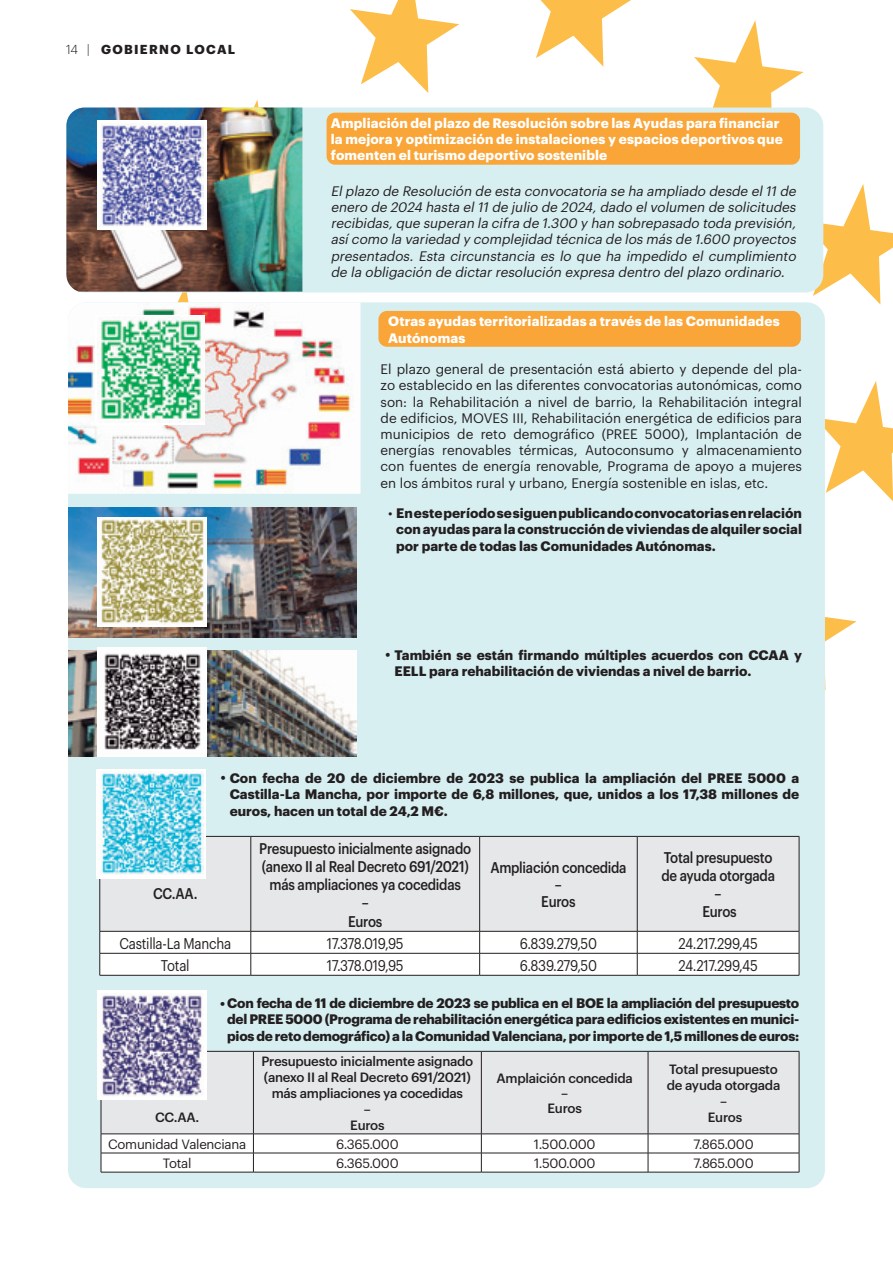
<style>
.page{position:relative;width:893px;height:1263px;background:#fff}
.page>*{position:absolute;margin:0;border:0;box-sizing:border-box;transform-origin:0 0}
.t1{font:500 15.15px/18.1px "Graphik";letter-spacing:-.02em;color:#231f20;text-align:center;scale:.87 1}
.t2{font:15.15px "Graphik";letter-spacing:-.02em;color:#231f20;scale:.87 1}
.t3{font:700 13.5px/16.2px "Graphik";letter-spacing:-.015em;color:#231f20;text-align:justify}
.t4{font:13.5px/16.2px "Graphik";color:#231f20;text-align:justify}
.t5{font:italic 13.5px/16.2px "Graphik";color:#231f20;text-align:justify}
.t6{font:700 13.5px/16.2px "Graphik";letter-spacing:.01em;color:#fff}
.t7{font:500 13.2px/15.9px "Graphik";letter-spacing:-.02em;color:#231f20;text-align:center}
.t8{font:13.2px "Graphik";letter-spacing:-.02em;color:#231f20}
.t9{font:700 12.75px "Graphik";letter-spacing:.105em;color:#231f20}
.s1{font-weight:300}
.s2{font-weight:400}
</style>
<div class="page">
<svg style="left:536px;top:0;width:95px;height:67px"></svg>
<svg style="left:350px;top:0;width:109px;height:93px"></svg>
<svg style="left:694px;top:20px;width:110px;height:88px"></svg>
<svg style="left:802px;top:184px;width:91px;height:121px"></svg>
<svg style="left:196px;top:100px;width:110px;height:8px"></svg>
<svg style="left:825px;top:617px;width:32px;height:73px"></svg>
<svg style="left:825px;top:381px;width:68px;height:120px"></svg>
<svg style="left:124px;top:292px;width:110px;height:10px"></svg>
<div style="left:66px;top:108px;width:757px;height:184px;background:#d8eff2;border-radius:18px"></div>
<img style="left:66px;top:108px;width:236px;height:184px">
<div style="left:97px;top:120px;width:110px;height:110px;background:#fff"></div>
<img style="left:100px;top:123px;width:104px;height:104px">
<div style="left:327px;top:113px;width:473px;height:52px;background:#f9a538;border-radius:9px"></div>
<div style="left:68px;top:302px;width:757px;height:886px;background:#d8eff2;border-radius:18px"></div>
<img style="left:68px;top:302px;width:292px;height:192px">
<div style="left:96px;top:315px;width:109px;height:110px;background:#fff"></div>
<img style="left:98px;top:316px;width:106px;height:107px">
<div style="left:378px;top:311px;width:423px;height:36px;background:#f9a538;border-radius:9px"></div>
<img style="left:68px;top:507px;width:288px;height:130px">
<img style="left:68px;top:650px;width:288px;height:106px">
<div style="left:97px;top:517px;width:110px;height:109px;background:#fff"></div>
<img style="left:99px;top:518px;width:107px;height:106px">
<div style="left:97px;top:647px;width:110px;height:110px;background:#fff"></div>
<img style="left:104px;top:653px;width:97px;height:97px">
<div style="left:101px;top:837px;width:698px;height:94px;background:#e6e7e9"></div>
<hr style="left:100px;top:836px;width:151px;height:1px;background:#231f20">
<hr style="left:251px;top:836px;width:229px;height:1px;background:#231f20">
<hr style="left:480px;top:836px;width:157px;height:1px;background:#231f20">
<hr style="left:637px;top:836px;width:162px;height:1px;background:#231f20">
<hr style="left:100px;top:975px;width:151px;height:1px;background:#231f20">
<hr style="left:251px;top:975px;width:229px;height:1px;background:#231f20">
<hr style="left:480px;top:975px;width:157px;height:1px;background:#231f20">
<hr style="left:637px;top:975px;width:162px;height:1px;background:#231f20">
<hr style="left:100px;top:836px;width:1px;height:95px;background:#231f20">
<hr style="left:251px;top:836px;width:1px;height:95px;background:#231f20">
<hr style="left:479px;top:836px;width:1px;height:95px;background:#231f20">
<hr style="left:637px;top:836px;width:1px;height:95px;background:#231f20">
<hr style="left:799px;top:836px;width:1px;height:95px;background:#231f20">
<svg style="left:100px;top:931px;width:700px;height:44px;background:#f4f3f4"></svg>
<div style="left:102px;top:1052px;width:697px;height:81px;background:#e6e7e9"></div>
<hr style="left:101px;top:1051px;width:152px;height:1px;background:#231f20">
<hr style="left:101px;top:1051px;width:1px;height:83px;background:#231f20">
<hr style="left:253px;top:1051px;width:228px;height:1px;background:#231f20">
<hr style="left:253px;top:1051px;width:1px;height:83px;background:#231f20">
<hr style="left:481px;top:1051px;width:167px;height:1px;background:#231f20">
<hr style="left:481px;top:1051px;width:1px;height:83px;background:#231f20">
<hr style="left:648px;top:1051px;width:151px;height:1px;background:#231f20">
<hr style="left:648px;top:1051px;width:1px;height:83px;background:#231f20">
<hr style="left:799px;top:1051px;width:1px;height:83px;background:#231f20">
<hr style="left:101px;top:1133px;width:152px;height:1px;background:#231f20">
<hr style="left:253px;top:1133px;width:228px;height:1px;background:#231f20">
<hr style="left:481px;top:1133px;width:167px;height:1px;background:#231f20">
<hr style="left:648px;top:1133px;width:151px;height:1px;background:#231f20">
<svg style="left:101px;top:1134px;width:699px;height:38px;background:#f3f3f3"></svg>
<hr style="left:101px;top:1172px;width:152px;height:1px;background:#231f20">
<hr style="left:253px;top:1172px;width:228px;height:1px;background:#231f20">
<hr style="left:481px;top:1172px;width:167px;height:1px;background:#231f20">
<hr style="left:648px;top:1172px;width:151px;height:1px;background:#231f20">
<div style="left:96px;top:770px;width:110px;height:109px;background:#fff"></div>
<img style="left:101px;top:773px;width:103px;height:102px">
<div style="left:97px;top:990px;width:110px;height:110px;background:#fff"></div>
<img style="left:100px;top:995px;width:103px;height:102px">
<p class="t9" style="left:66px;top:39px;width:171px"><span class="s1">14 |</span> GOBIERNO LOCAL</p>
<p class="t6" style="left:331px;top:114px;width:453px">Ampliación del plazo de Resolución sobre las Ayudas para financiar la mejora y optimización de instalaciones y espacios deportivos que fomenten el turismo deportivo sostenible</p>
<p class="t5" style="left:331px;top:182px;width:470px">Elplazo de Resolución de esta convocatoria se ha ampliado desde el11de enero de 2024 hasta el11de julio de 2024,dado elvolumen de solicitudes recibidas,que superan la cifra de 1.300 y han sobrepasado toda previsión, asícomo la variedad y complejidad técnica de los más de 1.600 proyectos presentados. Esta circunstancia es lo que ha impedido el cumplimiento de la obligación de dictarresolución expresa dentro delplazo ordinario.</p>
<p class="t6" style="left:388px;top:312px;width:393px">Otras ayudas territorializadas a través de las Comunidades<br>Autónomas</p>
<p class="t4" style="left:381px;top:360px;width:423px">El plazo general de presentación está abierto y depende del pla&shy;zo establecido en las diferentes convocatorias autonómicas, como son: la Rehabilitación a nivel de barrio, la Rehabilitación integral de edificios, MOVES III, Rehabilitación energética de edificios para municipios de reto demográfico (PREE 5000), Implantación de energías renovables térmicas, Autoconsumo y almacenamiento con fuentes de energía renovable, Programa de apoyo a mujeres en los ámbitos rural y urbano, Energía sostenible en islas, etc.</p>
<p class="t3" style="left:396px;top:504px;width:407px;text-indent:-8px"><span class="s2">•</span> En este período se siguen publicando convocatorias en relación con ayudas para la construcción de viviendas de alquiler social por parte de todas las Comunidades Autónomas.</p>
<p class="t3" style="left:394px;top:646px;width:409px;text-indent:-10px">• También se están firmando múltiples acuerdos con CCAA y<br>EELL para rehabilitación de viviendas a nivel de barrio.</p>
<p class="t1" style="left:153px;top:883px;width:53px">CC.AA.</p>
<p class="t3" style="left:230px;top:769px;width:571px;text-indent:-10px">• Con fecha de 20 de diciembre de 2023 se publica la ampliación del PREE 5000 a Castilla-La Mancha, por importe de 6,8 millones, que, unidos a los 17,38 millones de euros, hacen un total de 24,2 M€.</p>
<p class="t1" style="left:259px;top:838px;width:245px">Presupuesto inicialmente asignado (anexo II al Real Decreto 691/2021) más ampliaciones ya cocedidas<br>–<br>Euros</p>
<p class="t1" style="left:490px;top:858px;width:158px;line-height:16.8px">Ampliación concedida –<br>Euros</p>
<p class="t1" style="left:661px;top:847px;width:132px">Total presupuesto de ayuda otorgada –<br>Euros</p>
<p class="t2" style="left:119px;top:932px;width:130px">Castilla-La Mancha</p>
<p class="t2" style="left:327px;top:932px;width:90px">17.378.019,95</p>
<p class="t2" style="left:520px;top:932px;width:90px">6.839.279,50</p>
<p class="t2" style="left:678px;top:932px;width:93px">24.217.299,45</p>
<p class="t2" style="left:161px;top:954px;width:34px">Total</p>
<p class="t2" style="left:327px;top:954px;width:90px">17.378.019,95</p>
<p class="t2" style="left:520px;top:954px;width:90px">6.839.279,50</p>
<p class="t2" style="left:678px;top:954px;width:93px">24.217.299,45</p>
<p class="t7" style="left:155px;top:1108px;width:46px">CC.AA.</p>
<p class="t3" style="left:220px;top:994px;width:581px;text-align:center">• Con fecha de 11 de diciembre de 2023 se publica en el BOE la ampliación del presupuesto del PREE 5000 (Programa de rehabilitación energética para edificios existentes en munici&shy;pios de reto demográfico) a la Comunidad Valenciana, por importe de 1,5 millones de euros:</p>
<p class="t7" style="left:261px;top:1052px;width:213px">Presupuesto inicialmente asignado (anexo II al Real Decreto 691/2021) más ampliaciones ya cocedidas<br>–<br>Euros</p>
<p class="t7" style="left:497px;top:1070px;width:138px;line-height:14.7px">Amplaición concedida –<br>Euros</p>
<p class="t7" style="left:667px;top:1060px;width:115px">Total presupuesto de ayuda otorgada –<br>Euros</p>
<p class="t8" style="left:108px;top:1134px;width:140px">Comunidad Valenciana</p>
<p class="t8" style="left:336px;top:1134px;width:64px">6.365.000</p>
<p class="t8" style="left:534px;top:1134px;width:63px">1.500.000</p>
<p class="t8" style="left:693px;top:1134px;width:62px">7.865.000</p>
<p class="t8" style="left:163px;top:1153px;width:30px">Total</p>
<p class="t8" style="left:336px;top:1153px;width:64px">6.365.000</p>
<p class="t8" style="left:534px;top:1153px;width:63px">1.500.000</p>
<p class="t8" style="left:693px;top:1153px;width:62px">7.865.000</p>
</div>
